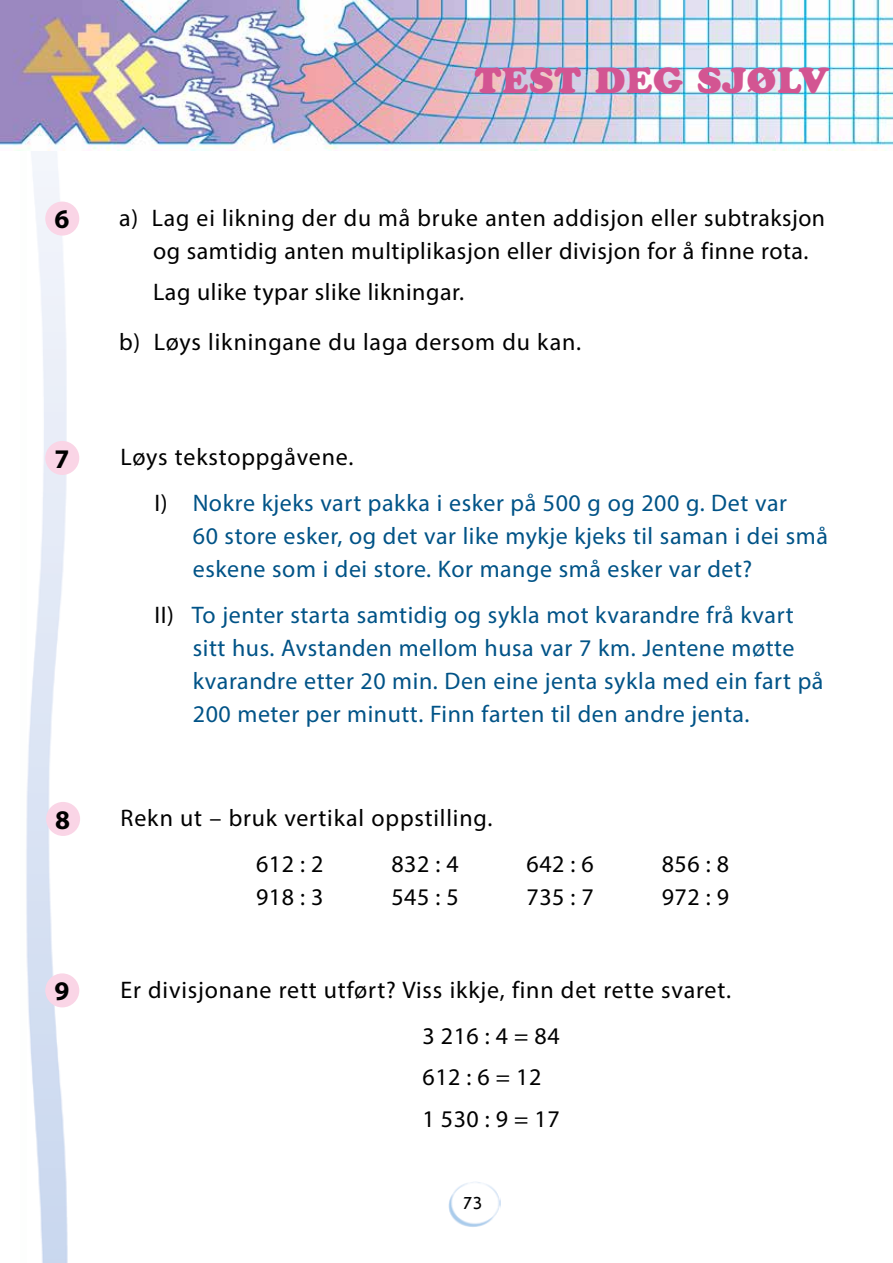
<style>
.page{position:relative;width:893px;height:1263px;background:#fff}
.page>*{position:absolute;margin:0;border:0;box-sizing:border-box;transform-origin:0 0}
.t1{font:36px "Cooper Black Std";letter-spacing:.02em;color:#d35592}
.t2{font:700 27px "Myriad Pro";color:#000}
.t3{font:24px/33px "Myriad Pro";letter-spacing:.02em;color:#005387}
.t4{font:24px/45.8px "Myriad Pro";letter-spacing:.03em;color:#000}
.t5{font:18px "Journal Sans C";color:#000}
.s1{color:#000}
</style>
<div class="page">
<img style="left:26px;top:151px;width:42px;height:1112px">
<div style="left:45px;top:202px;width:34px;height:34px;background:#fad5e6;border-radius:50%"></div>
<div style="left:45px;top:441px;width:34px;height:34px;background:#fad5e6;border-radius:50%"></div>
<div style="left:46px;top:802px;width:34px;height:34px;background:#fad5e6;border-radius:50%"></div>
<div style="left:45px;top:973px;width:34px;height:34px;background:#fad5e6;border-radius:50%"></div>
<img style="left:0;top:0;width:893px;height:151px">
<img style="left:448px;top:1181px;width:53px;height:46px">
<h1 class="t1" style="left:475px;top:59px;width:356px">TEST DEG SJØLV</h1>
<p class="t2" style="left:54px;top:201px;width:16px">6</p>
<p class="t4" style="left:153px;top:201px;width:673px;line-height:33px;text-indent:-34px">a) Lag ei likning der du må bruke anten addisjon eller subtraksjon og samtidig anten multiplikasjon eller divisjon for å finne rota.</p>
<p class="t4" style="left:119px;top:267px;width:464px;line-height:49.9px;text-indent:34px">Lag ulike typar slike likningar.<br>b) Løys likningane du laga dersom du kan.</p>
<p class="t2" style="left:54px;top:441px;width:16px">7</p>
<p class="t3" style="left:155px;top:434px;width:634px;line-height:45.8px;text-indent:-34px"><span class="s1">Løys tekstoppgåvene.<br>I)</span> Nokre kjeks vart pakka i esker på 500 g og 200 g. Det var</p>
<p class="t3" style="left:193px;top:519px;width:637px">60 store esker, og det var like mykje kjeks til saman i dei små eskene som i dei store. Kor mange små esker var det?</p>
<p class="t3" style="left:193px;top:598px;width:632px;text-indent:-38px"><span class="s1">II)</span> To jenter starta samtidig og sykla mot kvarandre frå kvart sitt hus. Avstanden mellom husa var 7 km. Jentene møtte kvarandre etter 20 min. Den eine jenta sykla med ein fart på 200 meter per minutt. Finn farten til den andre jenta.</p>
<p class="t2" style="left:55px;top:802px;width:16px">8</p>
<p class="t4" style="left:256px;top:794px;width:238px;text-indent:-136px">Rekn ut – bruk vertikal oppstilling.<br>612 : 2</p>
<p class="t4" style="left:391px;top:840px;width:69px">832 : 4</p>
<p class="t4" style="left:527px;top:840px;width:69px">642 : 6</p>
<p class="t4" style="left:662px;top:840px;width:69px">856 : 8</p>
<p class="t4" style="left:256px;top:873px;width:69px">918 : 3</p>
<p class="t4" style="left:391px;top:873px;width:69px">545 : 5</p>
<p class="t4" style="left:527px;top:873px;width:69px">735 : 7</p>
<p class="t4" style="left:662px;top:873px;width:69px">972 : 9</p>
<p class="t2" style="left:54px;top:973px;width:16px">9</p>
<p class="t4" style="left:422px;top:966px;width:310px;text-indent:-302px">Er divisjonane rett utført? Viss ikkje, finn det rette svaret.<br>3216:4=84</p>
<p class="t4" style="left:422px;top:1056px;width:139px;line-height:41.5px">612:6=12<br>1530:9=17</p>
<p class="t5" style="left:463px;top:1194px;width:20px">73</p>
</div>
